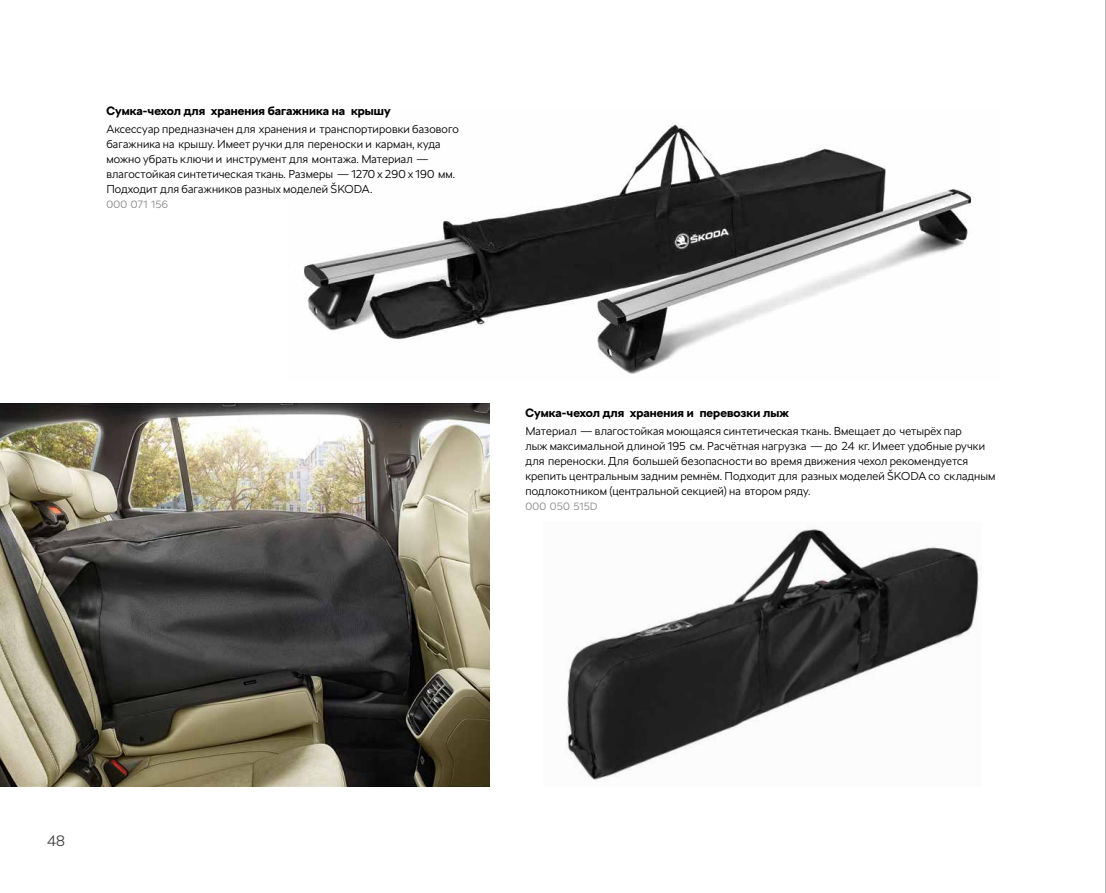
<style>
.page{position:relative;width:1106px;height:893px;background:#fff}
.page>*{position:absolute;margin:0;border:0;box-sizing:border-box;transform-origin:0 0}
.t1{font:300 15px "SKODA Next";color:#000}
.t2{font:700 12px "SKODA Next";letter-spacing:.005em;color:#000}
.t3{font:300 11.4px/15px "SKODA Next";letter-spacing:.01em;color:#000}
.t4{font:300 10.5px "SKODA Next";letter-spacing:.015em;color:#878787}
</style>
<div class="page">
<img style="left:303px;top:122px;width:669px;height:252px">
<img style="left:566px;top:529px;width:413px;height:251px">
<img style="left:0;top:403px;width:489px;height:384px">
<hr style="left:1105px;top:0;width:1px;height:893px;background:#000">
<p class="t2" style="left:106px;top:103px;width:286px">Сумка-чехол для хранения багажника на крышу</p>
<p class="t3" style="left:106px;top:122px;width:354px">Аксессуар предназначен для хранения и транспортировки базового багажника на крышу. Имеет ручки для переноски и карман, куда можно убрать ключи и инструмент для монтажа. Материал — влагостойкая синтетическая ткань. Размеры — 1270 x 290 x 190 мм.<br>Подходит для багажников разных моделей ŠKODA.</p>
<p class="t4" style="left:106px;top:198px;width:63px">000 071 156</p>
<p class="t2" style="left:525px;top:405px;width:265px">Сумка-чехол для хранения и перевозки лыж</p>
<p class="t3" style="left:525px;top:423px;width:471px">Материал — влагостойкая моющаяся синтетическая ткань. Вмещает до четырёх пар<br>лыж максимальной длиной 195 см. Расчётная нагрузка — до 24 кг. Имеет удобные ручки для переноски. Для большей безопасности во время движения чехол рекомендуется крепить центральным задним ремнём. Подходит для разных моделей ŠKODA со складным подлокотником (центральной секцией) на втором ряду.</p>
<p class="t4" style="left:525px;top:500px;width:74px">000 050 515D</p>
<h1 class="t1" style="left:47px;top:832px;width:19px">48</h1>
</div>
